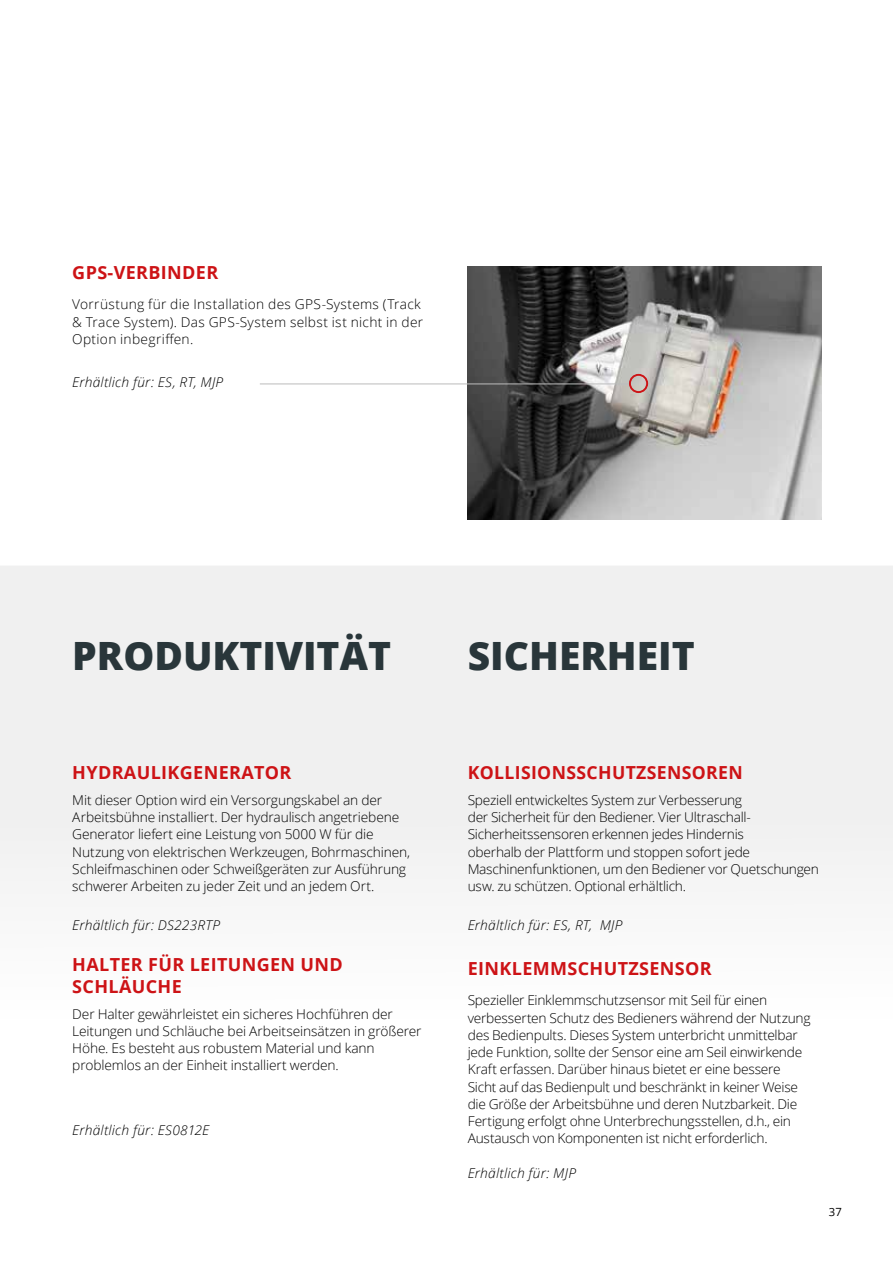
<style>
.page{position:relative;width:893px;height:1263px;background:#fff}
.page>*{position:absolute;margin:0;border:0;box-sizing:border-box;transform-origin:0 0}
.t1{font:800 39px "Open Sans";color:#29363a}
.t2{font:700 18px/21.6px "Open Sans";letter-spacing:.02em;color:#cd1316}
.t3{font:300 13.5px/17.2px "Open Sans";letter-spacing:-.015em;color:#000}
.t4{font:300 13.5px/17.2px "Open Sans";letter-spacing:.02em;color:#000}
.t5{font:italic 300 13.5px "Open Sans";letter-spacing:.02em;color:#000}
.t6{font:11.25px "Open Sans";color:#000}
</style>
<div class="page">
<div style="left:0;top:566px;width:893px;height:315px;background:#f0f0f0"></div>
<img style="left:468px;top:266px;width:353px;height:254px">
<hr style="left:260px;top:384px;width:370px;height:1px;background:#bcbcbc">
<div style="left:629px;top:374px;width:19px;height:19px;border:2px solid #cd1316;border-radius:50%"></div>
<h2 class="t2" style="left:72px;top:261px;width:147px">GPS-VERBINDER</h2>
<p class="t4" style="left:72px;top:296px;width:352px">Vorrüstung für die Installation des GPS-Systems (Track &amp; Trace System). Das GPS-System selbst ist nicht in der<br>Option inbegriffen.</p>
<p class="t5" style="left:72px;top:373px;width:153px">Erhältlich für: ES, RT, MJP</p>
<h1 class="t1" style="left:72px;top:626px;width:320px">PRODUKTIVITÄT</h1>
<h1 class="t1" style="left:468px;top:626px;width:228px">SICHERHEIT</h1>
<h2 class="t2" style="left:72px;top:761px;width:221px">HYDRAULIKGENERATOR</h2>
<p class="t3" style="left:72px;top:791px;width:339px">Mit dieser Option wird ein Versorgungskabel an der Arbeitsbühne installiert. Der hydraulisch angetriebene Generator liefert eine Leistung von 5000 W für die Nutzung von elektrischen Werkzeugen, Bohrmaschinen, Schleifmaschinen oder Schweißgeräten zur Ausführung schwerer Arbeiten zu jeder Zeit und an jedem Ort.</p>
<p class="t5" style="left:72px;top:915px;width:149px">Erhältlich für: DS223RTP</p>
<h2 class="t2" style="left:72px;top:953px;width:272px">HALTER FÜR LEITUNGEN UND<br>SCHLÄUCHE</h2>
<p class="t3" style="left:72px;top:1004px;width:351px">Der Halter gewährleistet ein sicheres Hochführen der Leitungen und Schläuche bei Arbeitseinsätzen in größerer Höhe. Es besteht aus robustem Material und kann problemlos an der Einheit installiert werden.</p>
<p class="t5" style="left:72px;top:1120px;width:138px">Erhältlich für: ES0812E</p>
<h2 class="t2" style="left:468px;top:761px;width:277px">KOLLISIONSSCHUTZSENSOREN</h2>
<p class="t3" style="left:468px;top:791px;width:353px">Speziell entwickeltes System zur Verbesserung<br>der Sicherheit für den Bediener. Vier Ultraschall-Sicherheitssensoren erkennen jedes Hindernis<br>oberhalb der Plattform und stoppen sofort jede Maschinenfunktionen, um den Bediener vor Quetschungen usw. zu schützen. Optional erhältlich.</p>
<p class="t5" style="left:468px;top:915px;width:156px">Erhältlich für: ES, RT, MJP</p>
<h2 class="t2" style="left:468px;top:957px;width:246px">EINKLEMMSCHUTZSENSOR</h2>
<p class="t3" style="left:468px;top:991px;width:344px">Spezieller Einklemmschutzsensor mit Seil für einen verbesserten Schutz des Bedieners während der Nutzung des Bedienpults. Dieses System unterbricht unmittelbar jede Funktion, sollte der Sensor eine am Seil einwirkende Kraft erfassen. Darüber hinaus bietet er eine bessere Sicht auf das Bedienpult und beschränkt in keiner Weise die Größe der Arbeitsbühne und deren Nutzbarkeit. Die Fertigung erfolgt ohne Unterbrechungsstellen, d.h., ein Austausch von Komponenten ist nicht erforderlich.</p>
<p class="t5" style="left:468px;top:1163px;width:110px">Erhältlich für: MJP</p>
<p class="t6" style="left:829px;top:1204px;width:15px">37</p>
</div>
